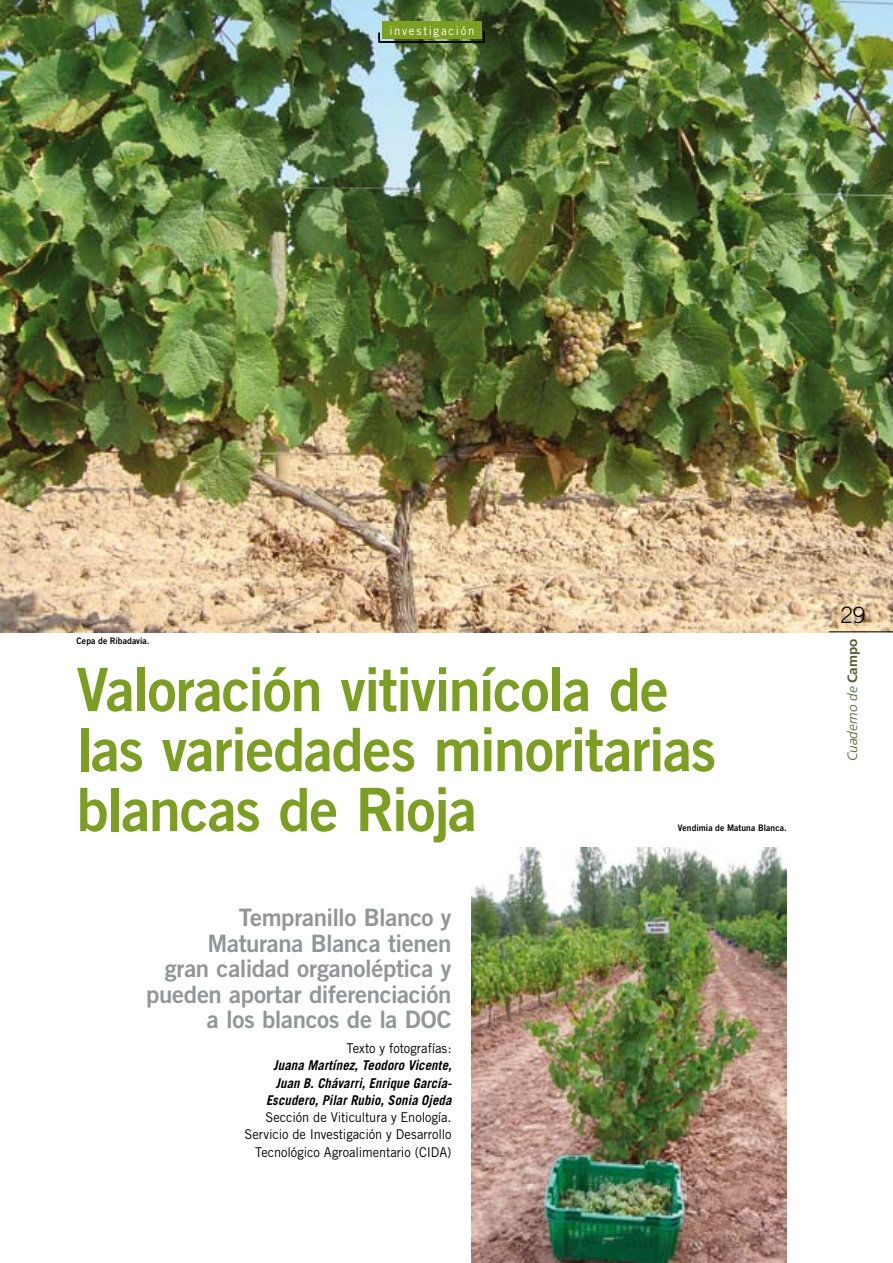
<style>
.page{position:relative;width:893px;height:1263px;background:#fff}
.page>*{position:absolute;margin:0;border:0;box-sizing:border-box;transform-origin:0 0}
.t1{font:60px/60px "Trade Gothic Bold Two";letter-spacing:-.025em;color:#7c9e22;scale:.96 1}
.t2{font:24px/25.5px "Trade Gothic Bold Two";letter-spacing:-.015em;color:#939596;text-align:right}
.t3{font:300 22.5px "Trade Gothic";color:#000}
.t4{font:13.5px/17.2px "Trade Gothic";letter-spacing:-.005em;color:#000;text-align:right;scale:.95 1}
.t5{font:italic 700 13.5px/17.2px "Trade Gothic";letter-spacing:.005em;color:#000;text-align:right;scale:.95 1}
.t6{font:italic 300 13.5px "Frutiger";color:#4d602b}
.t7{font:12px "Trade Gothic";letter-spacing:.15em;color:#fff;scale:.95 1}
.t8{font:9px "Trade Gothic Bold Two";letter-spacing:.01em;color:#000;scale:.95 1}
.s1{font-weight:700;font-style:normal}
</style>
<div class="page">
<img style="left:471px;top:848px;width:316px;height:415px">
<img style="left:0;top:0;width:893px;height:632px">
<hr style="left:829px;top:631px;width:64px;height:1px;background:#000">
<div style="left:382px;top:21px;width:99px;height:18px;background:#7c9e22"></div>
<svg style="left:378px;top:30px;width:107px;height:13px"></svg>
<p class="t7" style="left:389px;top:23px;width:91px">inv stigación</p>
<p class="t7" style="left:403px;top:23px;width:63px">reportaje</p>
<p class="t8" style="left:77px;top:635px;width:78px">Cepa de Ribadavia.</p>
<h1 class="t1" style="left:77px;top:659px;width:668px">Valoración vitivinícola de las variedades minoritarias blancas de Rioja</h1>
<p class="t8" style="left:678px;top:822px;width:116px">Vendimia de Matuna Blanca.</p>
<h2 class="t2" style="left:146px;top:904px;width:307px">Tempranillo Blanco y<br>Maturana Blanca tienen<br>gran calidad organoléptica y pueden aportar diferenciación a los blancos de la DOC</h2>
<p class="t4" style="left:347px;top:1039px;width:112px">Texto y fotografías:</p>
<p class="t5" style="left:266px;top:1057px;width:197px">Juana Martínez, Teodoro Vicente,<br>Juan B. Chávarri, Enrique García-<br>Escudero, Pilar Rubio, Sonia Ojeda</p>
<p class="t4" style="left:244px;top:1108px;width:219px">Sección de Viticultura y Enología.<br>Servicio de Investigación y Desarrollo<br>Tecnológico Agroalimentario (CIDA)</p>
<h3 class="t3" style="left:840px;top:601px;width:27px">29</h3>
<p class="t6" style="left:845px;top:761px;width:124px;rotate:-90deg">Cuaderno de <span class="s1">Campo</span></p>
</div>
